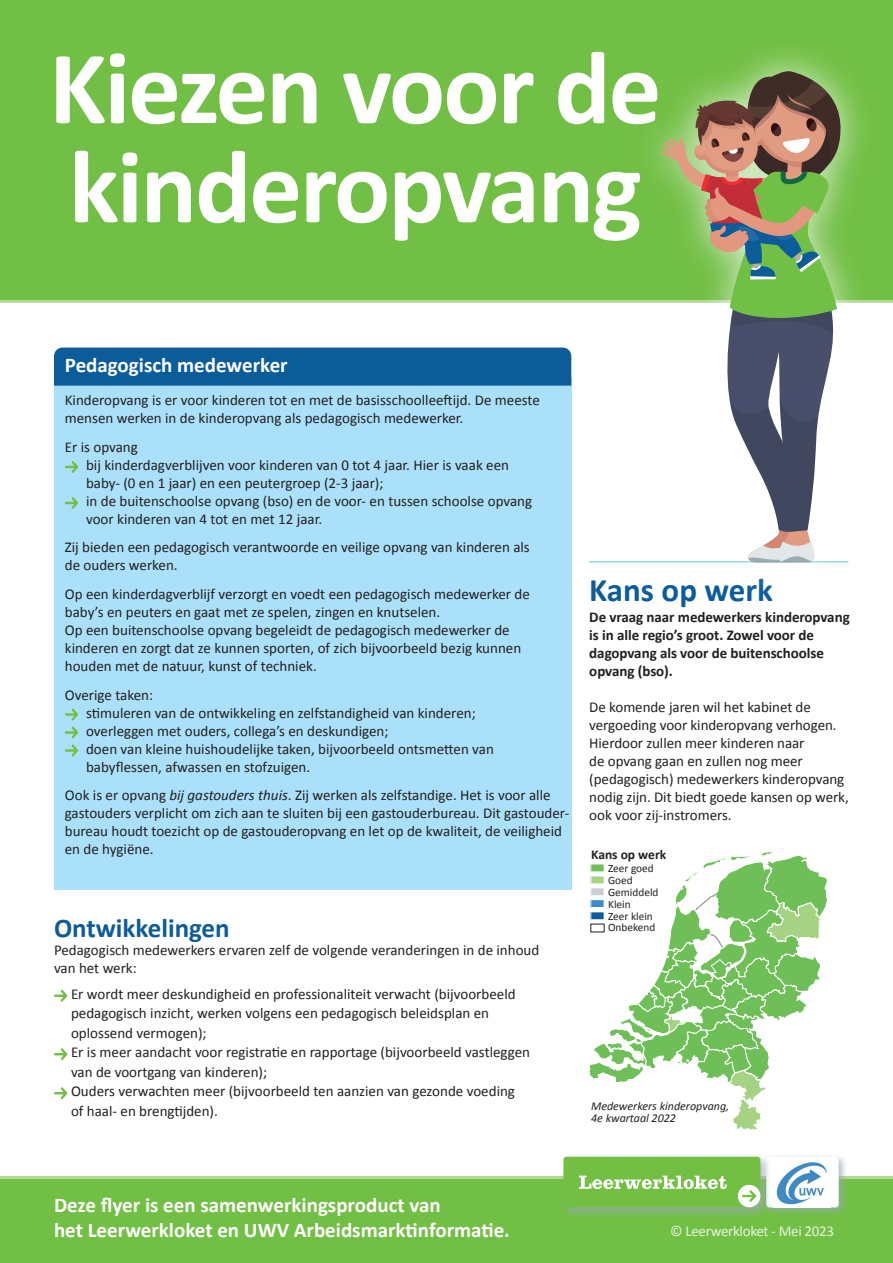
<style>
.page{position:relative;width:893px;height:1263px;background:#fff}
.page>*{position:absolute;margin:0;border:0;box-sizing:border-box;transform-origin:0 0}
.t1{font:700 105px/99px "Calibri";letter-spacing:-.02em;color:#fff}
.t2{font:700 33px "Calibri";color:#0d5c9a}
.t3{font:700 27px "Calibri";color:#0d5c9a}
.t4{font:700 21px/25.2px "Calibri";color:#fff}
.t5{font:15px/18px "Calibri";color:#231f20}
.t6{font:700 15px/18px "Calibri";letter-spacing:-.005em;color:#231f20}
.t7{font:15px "Calibri";letter-spacing:-.02em;color:#e7f2de}
.t8{font:700 13.5px "Calibri";color:#231f20}
.t9{font:italic 12px/11.4px "Calibri";color:#231f20}
.t10{font:11.25px/11.9px "Calibri";color:#231f20}
.s1{font-style:italic}
</style>
<div class="page">
<hr style="left:589px;top:561px;width:259px;height:1px;background:#8cd6ee">
<hr style="left:0;top:300px;width:893px;height:3px;background:#b4d996">
<hr style="left:0;top:1176px;width:893px;height:3px;background:#b4d996">
<div style="left:0;top:0;width:893px;height:300px;background:#72bf45"></div>
<div style="left:0;top:1179px;width:893px;height:84px;background:#72bf45"></div>
<svg style="left:54px;top:989px;width:13px;height:13px"></svg>
<svg style="left:54px;top:1048px;width:13px;height:12px"></svg>
<svg style="left:54px;top:1087px;width:13px;height:12px"></svg>
<div style="left:54px;top:378px;width:517px;height:512px;background:#aae0f9"></div>
<div style="left:54px;top:348px;width:517px;height:38px;background:#0d5c9a"></div>
<svg style="left:65px;top:461px;width:13px;height:12px"></svg>
<svg style="left:65px;top:497px;width:13px;height:12px"></svg>
<svg style="left:65px;top:708px;width:13px;height:49px"></svg>
<div style="left:630px;top:37px;width:245px;height:561px;background:#fff;opacity:.75"></div>
<svg style="left:661px;top:70px;width:186px;height:493px"></svg>
<svg style="left:589px;top:847px;width:238px;height:283px"></svg>
<div style="left:591px;top:924px;width:13px;height:8px;background:#fff"></div>
<div style="left:763px;top:1154px;width:84px;height:62px;background:#99aab3;opacity:.75"></div>
<div style="left:766px;top:1157px;width:73px;height:50px;background:#fff;border-radius:3px"></div>
<img style="left:776px;top:1162px;width:51px;height:43px">
<div style="left:560px;top:1153px;width:212px;height:66px;background:#99aab3;opacity:.75"></div>
<svg style="left:563px;top:1157px;width:197px;height:50px"></svg>
<h1 class="t1" style="left:49px;top:35px;width:614px">Kiezen voor de kinderopvang</h1>
<h3 class="t4" style="left:65px;top:352px;width:224px">Pedagogisch medewerker</h3>
<p class="t5" style="left:65px;top:391px;width:476px">Kinderopvang is er voor kinderen tot en met de basisschoolleeftijd. De meeste mensen werken in de kinderopvang als pedagogisch medewerker.</p>
<p class="t5" style="left:86px;top:437px;width:448px;text-indent:-21px">Er is opvang<br>bij kinderdagverblijven voor kinderen van 0 tot 4 jaar. Hier is vaak een baby- (0 en 1 jaar) en een peutergroep (2-3 jaar);<br>in de buitenschoolse opvang (bso) en de voor- en tussen schoolse opvang voor kinderen van 4 tot en met 12 jaar.</p>
<p class="t5" style="left:65px;top:538px;width:466px">Zij bieden een pedagogisch verantwoorde en veilige opvang van kinderen als de ouders werken.</p>
<p class="t5" style="left:65px;top:584px;width:467px">Op een kinderdagverblijf verzorgt en voedt een pedagogisch medewerker de baby’s en peuters en gaat met ze spelen, zingen en knutselen.<br>Op een buitenschoolse opvang begeleidt de pedagogisch medewerker de kinderen en zorgt dat ze kunnen sporten, of zich bijvoorbeeld bezig kunnen houden met de natuur, kunst of techniek.</p>
<p class="t5" style="left:86px;top:685px;width:409px;text-indent:-21px">Overige taken:<br>stimuleren van de ontwikkeling en zelfstandigheid van kinderen; overleggen met ouders, collega’s en deskundigen;<br>doen van kleine huishoudelijke taken, bijvoorbeeld ontsmetten van babyflessen, afwassen en stofzuigen.</p>
<p class="t5" style="left:65px;top:785px;width:506px">Ook is er opvang <span class="s1">bij gastouders thuis</span>. Zij werken als zelfstandige. Het is voor alle gastouders verplicht om zich aan te sluiten bij een gastouderbureau. Dit gastouder&shy;bureau houdt toezicht op de gastouderopvang en let op de kwaliteit, de veiligheid en de hygiëne.</p>
<h3 class="t3" style="left:54px;top:909px;width:177px">Ontwikkelingen</h3>
<p class="t5" style="left:54px;top:940px;width:487px">Pedagogisch medewerkers ervaren zelf de volgende veranderingen in de inhoud van het werk:</p>
<p class="t5" style="left:71px;top:983px;width:461px;line-height:19.5px">Er wordt meer deskundigheid en professionaliteit verwacht (bijvoorbeeld pedagogisch inzicht, werken volgens een pedagogisch beleidsplan en oplossend vermogen);<br>Er is meer aandacht voor registratie en rapportage (bijvoorbeeld vastleggen van de voortgang van kinderen);<br>Ouders verwachten meer (bijvoorbeeld ten aanzien van gezonde voeding of haal- en brengtijden).</p>
<h2 class="t2" style="left:589px;top:566px;width:185px">Kans op werk</h2>
<p class="t6" style="left:589px;top:607px;width:262px">De vraag naar medewerkers kinderopvang is in alle regio’s groot. Zowel voor de dagopvang als voor de buitenschoolse opvang (bso).</p>
<p class="t5" style="left:589px;top:697px;width:261px">De komende jaren wil het kabinet de vergoeding voor kinderopvang verhogen.<br>Hierdoor zullen meer kinderen naar<br>de opvang gaan en zullen nog meer (pedagogisch) medewerkers kinderopvang nodig zijn. Dit biedt goede kansen op werk, ook voor zij-instromers.</p>
<p class="t8" style="left:591px;top:844px;width:77px">Kans op werk</p>
<p class="t10" style="left:608px;top:862px;width:52px">Zeer goed<br>Goed<br>Gemiddeld<br>Klein<br>Zeer klein<br>Onbekend</p>
<p class="t9" style="left:591px;top:1100px;width:140px">Medewerkers kinderopvang,<br>4e kwartaal 2022</p>
<h3 class="t4" style="left:54px;top:1191px;width:457px">Deze flyer is een samenwerkingsproduct van<br>het Leerwerkloket en UWV Arbeidsmarktinformatie.</h3>
<p class="t7" style="left:670px;top:1222px;width:166px">© Leerwerkloket - Mei 2023</p>
</div>
